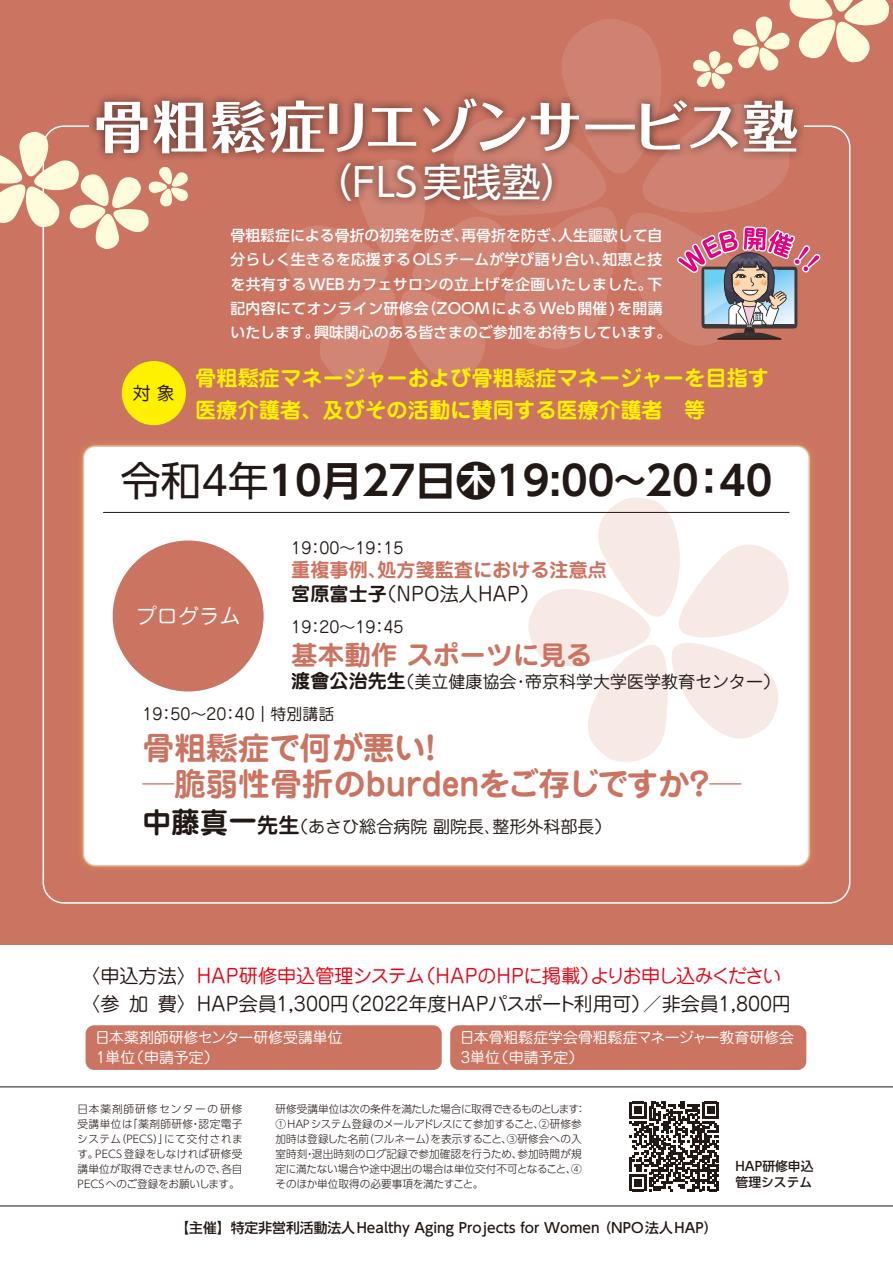
<style>
.page{position:relative;width:893px;height:1263px;background:#fff}
.page>*{position:absolute;margin:0;border:0;box-sizing:border-box;transform-origin:0 0}
.t1{font:700 56.4px "Folk Pro";letter-spacing:-.035em;color:#fff}
.t2{font:700 40.35px "UD Shin Go Pr 6 N De";color:#221815}
.t3{font:39.3px "UD Shin Go Pr 6 N";color:#fff}
.t4{font:700 31.95px "Jun 501 Pro";color:#cb7462}
.t5{font:700 28.65px "Jun 501 Pro";color:#221815}
.t6{font:700 26.55px "Jun 501 Pro";color:#cb7462}
.t7{font:700 21.3px "Jun 501 Pro";color:#fff100}
.t8{font:21px "Jun 201 Pro";color:#fff}
.t9{font:19.2px/28.7px "Jun 201 Pro";color:#221815}
.t10{font:700 19.2px "Jun 501 Pro";color:#cb7462}
.t11{font:700 19.2px "Jun 501 Pro";color:#221815}
.t12{font:19.2px "Jun 201 Pro";letter-spacing:-.095em;color:#e60012}
.t13{font:19.2px "Jun 201 Pro";letter-spacing:-.005em;color:#e60012}
.t14{font:18px "Jun 201 Pro";color:#221815}
.t15{font:16.95px "Jun 201 Pro";color:#221815}
.t16{font:15.9px "Jun 201 Pro";color:#221815}
.t17{font:500 14.85px/24.5px "UD Shin Go Pr 6 N";letter-spacing:.01em;color:#fff}
.t18{font:14.85px/20.2px "Jun 201 Pro";color:#fff}
.t19{font:500 14.85px/24.5px "UD Shin Go Pr 6 N";letter-spacing:.03em;color:#fff}
.t20{font:500 13.8px "UD Shin Go Pr 6 N";color:#221815}
.t21{font:500 12.75px/15.9px "UD Shin Go Pr 6 N";color:#221815}
.t22{font:300 10.65px/14.9px "UD Shin Go Pr 6 N";color:#221815}
.t23{font:300 10.65px/14.9px "UD Shin Go Pr 6 N";letter-spacing:-.02em;color:#221815;text-align:right}
.t24{font:300 10.65px/14.9px "UD Shin Go Pr 6 N";letter-spacing:.03em;color:#221815}
.t25{font:300 10.65px/14.9px "UD Shin Go Pr 6 N";letter-spacing:.09em;color:#221815;text-align:right}
.t26{font:300 10.65px "UD Shin Go Pr 6 N";letter-spacing:.06em;color:#221815}
.s1{font-family:"UD Shin Go Pr 6 N";font-weight:400}
.s2{font-size:21.3px}
.s3{color:#e60012}
</style>
<div class="page">
<div style="left:0;top:0;width:893px;height:944px;background:#cb7462"></div>
<div style="left:75px;top:438px;width:742px;height:436px;background:#fff100;opacity:.3"></div>
<div style="left:83px;top:446px;width:726px;height:420px;background:#fff;border-radius:12px"></div>
<div style="left:83px;top:445px;width:727px;height:421px;border:2px solid #e6bfb2;border-radius:12px"></div>
<svg style="left:528px;top:497px;width:262px;height:265px"></svg>
<svg style="left:286px;top:0;width:604px;height:384px"></svg>
<div style="left:122px;top:361px;width:64px;height:64px;background:#fff100;border-radius:50%"></div>
<div style="left:87px;top:90px;width:719px;height:120px;background:#221815;opacity:.75"></div>
<svg style="left:0;top:132px;width:188px;height:117px"></svg>
<hr style="left:103px;top:512px;width:686px;height:1px;background:#221815">
<div style="left:113px;top:540px;width:151px;height:151px;background:#cb7462;border-radius:50%"></div>
<hr style="left:0;top:1086px;width:893px;height:1px;background:#221815">
<hr style="left:0;top:1205px;width:893px;height:1px;background:#221815">
<svg style="left:629px;top:1101px;width:90px;height:90px"></svg>
<div style="left:86px;top:1025px;width:356px;height:45px;background:#cb7462;border-radius:9px"></div>
<div style="left:450px;top:1025px;width:356px;height:45px;background:#cb7462;border-radius:9px"></div>
<h1 class="t1" style="left:94px;top:79px;width:706px">骨粗鬆症リエゾンサービス塾</h1>
<h3 class="t3" style="left:313px;top:151px;width:269px">（FLS実践塾(</h3>
<h3 class="t17" style="left:230px;top:222px;width:240px">骨粗鬆症による骨折の初発を防ぎ、</h3>
<h3 class="t17" style="left:461px;top:222px;width:106px">再骨折を防ぎ、</h3>
<h3 class="t17" style="left:558px;top:222px;width:106px">人生謳歌して自</h3>
<h3 class="t14" style="left:133px;top:379px;width:44px">対象</h3>
<h3 class="t17" style="left:230px;top:247px;width:381px">分らしく生きるを応援するOLSチームが学び語り合い、</h3>
<h3 class="t17" style="left:602px;top:247px;width:61px">知恵と技</h3>
<h3 class="t19" style="left:422px;top:271px;width:242px;text-indent:-191px">を共有するWEBカフェサロンの立上げを企画いたしました。（ZOOMによるWeb開催)を開講</h3>
<h3 class="t17" style="left:648px;top:271px;width:16px">下</h3>
<h3 class="t17" style="left:314px;top:296px;width:359px;text-indent:-84px">記内容にてオンライン研修会<br>興味関心のある皆さまのご参加をお待ちしています。</h3>
<h3 class="t17" style="left:230px;top:320px;width:91px">いたします。</h3>
<h3 class="t7" style="left:195px;top:361px;width:576px">骨粗鬆症マネージャーおよび骨粗鬆症マネージャーを目指す</h3>
<h3 class="t7" style="left:195px;top:393px;width:512px">医療介護者、及びその活動に賛同する医療介護者　等</h3>
<h2 class="t2" style="left:121px;top:448px;width:653px"><span class="s1">令和4年</span>10月27日木19:00~20：40</h2>
<h3 class="t16" style="left:291px;top:535px;width:114px">19：00~19：15</h3>
<h3 class="t10" style="left:377px;top:555px;width:231px">処方箋監査における注意点</h3>
<h3 class="t10" style="left:291px;top:555px;width:97px">重複事例、</h3>
<h3 class="t9" style="left:377px;top:577px;width:163px">（NPO法人HAP(</h3>
<h3 class="t11" style="left:291px;top:578px;width:97px">宮原富士子</h3>
<h3 class="t16" style="left:291px;top:614px;width:114px">19：20~19：45</h3>
<h3 class="t6" style="left:291px;top:633px;width:303px">基本動作スポーツに見る</h3>
<h3 class="t15" style="left:525px;top:668px;width:257px">帝京科学大学医学教育センター(</h3>
<h3 class="t8" style="left:136px;top:599px;width:106px">プログラム</h3>
<h3 class="t11" style="left:291px;top:665px;width:116px">渡會公治先生</h3>
<h3 class="t16" style="left:142px;top:701px;width:193px">19：50～20：40｜特別講話</h3>
<h3 class="t15" style="left:398px;top:668px;width:121px">（美立健康協会</h3>
<h3 class="t15" style="left:512px;top:668px;width:19px">・</h3>
<h3 class="t4" style="left:142px;top:723px;width:285px">骨粗鬆症で何が悪い</h3>
<h3 class="t4" style="left:414px;top:723px;width:33px">!</h3>
<h3 class="t4" style="left:142px;top:759px;width:549px">─脆弱性骨折のburdenをご存じですか</h3>
<h3 class="t15" style="left:493px;top:813px;width:121px">整形外科部長(</h3>
<h3 class="t4" style="left:684px;top:759px;width:33px">?</h3>
<h3 class="t4" style="left:710px;top:759px;width:33px">─</h3>
<h3 class="t5" style="left:142px;top:799px;width:159px">中藤真一<span class="s2">先生</span></h3>
<h3 class="t15" style="left:291px;top:813px;width:211px">（あさひ総合病院副院長、</h3>
<h3 class="t9" style="left:158px;top:959px;width:635px;text-indent:-77px">〈申込方法〉<span class="s3">HAP研修申込管理システム<br></span>費〉HAP会員1,300 （円 2022年度HAPパスポート利用可／）非会員1,800円</h3>
<h3 class="t12" style="left:590px;top:960px;width:193px">よりお申し込みください</h3>
<h3 class="t13" style="left:416px;top:960px;width:184px">（HAPのHPに掲載）</h3>
<h3 class="t9" style="left:81px;top:987px;width:40px">〈参</h3>
<h3 class="t9" style="left:129px;top:987px;width:21px">加</h3>
<h3 class="t18" style="left:129px;top:1026px;width:215px;text-indent:-34px">日本薬剤師研修センター研修受講単位（申請予定(</h3>
<h3 class="t18" style="left:96px;top:1046px;width:41px">1単位</h3>
<h3 class="t18" style="left:494px;top:1026px;width:302px;text-indent:-34px">日本骨粗鬆症学会骨粗鬆症マネージャー教育研修会（申請予定(</h3>
<h3 class="t18" style="left:461px;top:1046px;width:41px">3単位</h3>
<p class="t25" style="left:77px;top:1101px;width:166px">日本薬剤師研修センターの研修認定電子</p>
<p class="t22" style="left:127px;top:1116px;width:68px">「薬剤師研修</p>
<p class="t22" style="left:78px;top:1116px;width:57px">受講単位は</p>
<p class="t22" style="left:190px;top:1116px;width:12px">・</p>
<p class="t22" style="left:116px;top:1131px;width:54px">（PECS）」</p>
<p class="t26" style="left:164px;top:1130px;width:80px">にて交付されま</p>
<p class="t24" style="left:95px;top:1131px;width:149px;text-indent:-18px">システム<br>PECS登録をしなければ研修受</p>
<p class="t22" style="left:77px;top:1146px;width:23px">す。</p>
<p class="t22" style="left:78px;top:1161px;width:164px">講単位が取得できませんので、<br>PECSへのご登録をお願いします。</p>
<p class="t22" style="left:221px;top:1161px;width:23px">各自</p>
<p class="t23" style="left:276px;top:1101px;width:308px">研修受講単位は次の条件を満たした場合に取得できるものとします<br>① HAPシステム登録のメールアドレスにて参加すること、②研修参（フルネームを表示すること、③研修会への入</p>
<p class="t22" style="left:575px;top:1101px;width:12px">：</p>
<p class="t22" style="left:426px;top:1131px;width:12px">）</p>
<p class="t22" style="left:276px;top:1131px;width:95px">加時は登録した名前</p>
<p class="t22" style="left:276px;top:1146px;width:248px">室時刻退出時刻のログ記録で参加確認を行うため、</p>
<p class="t22" style="left:517px;top:1146px;width:66px">参加時間が規</p>
<p class="t22" style="left:276px;top:1146px;width:308px;text-indent:29px">・<br>定に満たない場合や途中退出の場合は単位交付不可となること 4、そのほか単位取得の必要事項を満たすこと。</p>
<p class="t21" style="left:736px;top:1158px;width:79px">HAP研修申込管理システム</p>
<p class="t20" style="left:175px;top:1216px;width:426px">【主催】特定非営利活動法人Healthy Aging Projects for Women</p>
<p class="t20" style="left:597px;top:1216px;width:122px">（NPO法人HAP(</p>
</div>
